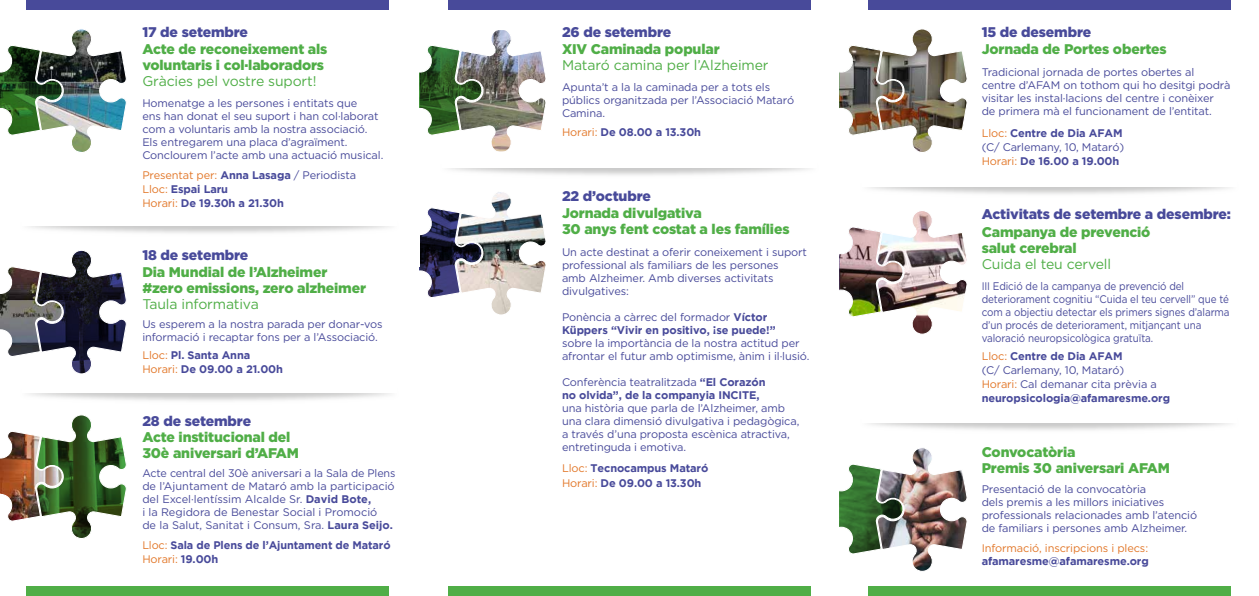
<style>
.page{position:relative;width:1259px;height:596px;background:#fff}
.page>*{position:absolute;margin:0;border:0;box-sizing:border-box;transform-origin:0 0}
.t1{font:900 14px/16px "Gotham HTF";letter-spacing:-.01em;color:#50ae47}
.t2{font:900 14px "Gotham HTF";letter-spacing:-.01em;color:#484a9a}
.t3{font:14px "Gotham HTF";letter-spacing:-.01em;color:#50ae47}
.t4{font:900 14px "Gotham";letter-spacing:-.01em;color:#50ae47}
.t5{font:11px/13px "Gotham HTF";letter-spacing:-.01em;color:#484a9a}
.t6{font:700 11px/14px "Gotham";letter-spacing:-.01em;color:#484a9a}
.t7{font:11px/13px "Gotham HTF";letter-spacing:-.01em;color:#484a9a;scale:.9 1}
.t8{font:11px "Gotham HTF";letter-spacing:-.01em;color:#e27729}
.s1{font-family:"Gotham";font-weight:700;color:#484a9a}
.s2{color:#484a9a}
.s3{font-family:"Gotham HTF";font-weight:400;color:#e27729}
.s4{font-family:"Gotham";font-weight:700}
.s5{color:#e27729}
</style>
<div class="page">
<img style="left:839px;top:29px;width:128px;height:124px">
<img style="left:839px;top:210px;width:128px;height:125px">
<img style="left:839px;top:447px;width:128px;height:125px">
<img style="left:420px;top:30px;width:126px;height:122px">
<img style="left:420px;top:191px;width:126px;height:124px">
<img style="left:0;top:29px;width:127px;height:123px">
<svg style="left:0;top:250px;width:127px;height:124px"></svg>
<img style="left:0;top:414px;width:127px;height:125px">
<div style="left:448px;top:585px;width:363px;height:10px;background:#50ae47"></div>
<div style="left:448px;top:0;width:363px;height:10px;background:#484a9a"></div>
<div style="left:867px;top:585px;width:363px;height:10px;background:#50ae47"></div>
<div style="left:867px;top:0;width:363px;height:10px;background:#484a9a"></div>
<div style="left:26px;top:585px;width:362px;height:10px;background:#50ae47"></div>
<div style="left:26px;top:0;width:362px;height:10px;background:#484a9a"></div>
<p class="t2" style="left:142px;top:24px;width:107px">17 de setembre</p>
<p class="t1" style="left:142px;top:40px;width:187px">Acte de reconeixement als voluntaris i col·laboradors</p>
<p class="t3" style="left:142px;top:73px;width:176px">Gràcies pel vostre suport!</p>
<p class="t5" style="left:142px;top:97px;width:242px">Homenatge a les persones i entitats que<br>ens han donat el seu suport i han col·laborat com a voluntaris amb la nostra associació.<br>Els entregarem una placa d’agraïment.<br>Conclourem l’acte amb una actuació musical.</p>
<p class="t8" style="left:142px;top:168px;width:215px">Presentat per: <span class="s1">Anna Lasaga</span> <span class="s2">/ Periodista</span></p>
<p class="t6" style="left:142px;top:181px;width:143px"><span class="s3">Lloc:</span> Espai Laru<br><span class="s3">Horari:</span> De 19.30h a 21.30h</p>
<p class="t2" style="left:142px;top:247px;width:107px">18 de setembre</p>
<p class="t1" style="left:142px;top:264px;width:187px">Dia Mundial de l’Alzheimer</p>
<p class="t4" style="left:142px;top:280px;width:225px">#zero emissions, zero alzheimer</p>
<p class="t3" style="left:142px;top:296px;width:118px">Taula informativa</p>
<p class="t5" style="left:142px;top:317px;width:242px">Us esperem a la nostra parada per donar-vos informació i recaptar fons per a l’Associació.</p>
<p class="t6" style="left:142px;top:347px;width:142px"><span class="s3">Lloc:</span> Pl. Santa Anna<br><span class="s3">Horari:</span> De 09.00 a 21.00h</p>
<p class="t2" style="left:142px;top:412px;width:110px">28 de setembre</p>
<p class="t1" style="left:142px;top:428px;width:158px">Acte institucional del<br>30è aniversari d’AFAM</p>
<p class="t5" style="left:142px;top:466px;width:255px">Acte central del 30è aniversari a la Sala de Plens de l’Ajuntament de Mataró amb la participació del Excel·lentíssim Alcalde Sr. <span class="s4">David Bote,<br></span>i la Regidora de Benestar Social i Promoció<br>de la Salut, Sanitat i Consum, Sra. <span class="s4">Laura Seijo.</span></p>
<p class="t6" style="left:142px;top:537px;width:250px"><span class="s3">Lloc:</span> Sala de Plens de l’Ajuntament de Mataró</p>
<p class="t8" style="left:142px;top:552px;width:78px">Horari: <span class="s1">19.00h</span></p>
<p class="t2" style="left:562px;top:24px;width:111px">26 de setembre</p>
<p class="t1" style="left:562px;top:40px;width:159px">XIV Caminada popular</p>
<p class="t3" style="left:562px;top:57px;width:208px">Mataró camina per l’Alzheimer</p>
<p class="t5" style="left:562px;top:81px;width:234px">Apunta’t a la la caminada per a tots els públics organitzada per l’Associació Mataró<br>Camina.</p>
<p class="t6" style="left:562px;top:125px;width:141px"><span class="s3">Horari:</span> De 08.00 a 13.30h</p>
<p class="t2" style="left:562px;top:188px;width:90px">22 d’octubre</p>
<p class="t1" style="left:562px;top:204px;width:229px">Jornada divulgativa<br>30 anys fent costat a les famílies</p>
<p class="t5" style="left:562px;top:245px;width:246px">Un acte destinat a oferir coneixement i suport professional als familiars de les persones<br>amb Alzheimer. Amb diverses activitats divulgatives:</p>
<p class="t5" style="left:562px;top:310px;width:207px">Ponència a càrrec del formador <span class="s4">Víctor</span></p>
<p class="t6" style="left:562px;top:323px;width:215px">Küppers “Vivir en positivo, ¡se puede!”</p>
<p class="t5" style="left:562px;top:336px;width:249px">sobre la importància de la nostra actitud per afrontar el futur amb optimisme, ànim i il·lusió.</p>
<p class="t5" style="left:562px;top:375px;width:205px">Conferència teatralitzada <span class="s4">“El Corazón</span></p>
<p class="t6" style="left:562px;top:388px;width:199px">no olvida”, de la companyia INCITE,</p>
<p class="t5" style="left:562px;top:401px;width:239px">una història que parla de l’Alzheimer, amb una clara dimensió divulgativa i pedagògica, a través d’una proposta escènica atractiva, entretinguda i emotiva.</p>
<p class="t6" style="left:562px;top:461px;width:148px"><span class="s3">Lloc:</span> Tecnocampus Mataró<br><span class="s3">Horari:</span> De 09.00 a 13.30h</p>
<p class="t2" style="left:981px;top:24px;width:111px">15 de desembre</p>
<p class="t1" style="left:981px;top:40px;width:187px">Jornada de Portes obertes</p>
<p class="t5" style="left:981px;top:66px;width:250px">Tradicional jornada de portes obertes al centre d’AFAM on tothom qui ho desitgi podrà visitar les instal·lacions del centre i conèixer<br>de primera mà el funcionament de l’entitat.</p>
<p class="t6" style="left:981px;top:125px;width:142px"><span class="s3">Lloc:</span> Centre de Dia AFAM</p>
<p class="t5" style="left:981px;top:140px;width:144px">(C/ Carlemany, 10, Mataró)</p>
<p class="t6" style="left:981px;top:153px;width:139px"><span class="s3">Horari:</span> De 16.00 a 19.00h</p>
<p class="t2" style="left:981px;top:206px;width:251px">Activitats de setembre a desembre:</p>
<p class="t1" style="left:981px;top:224px;width:170px">Campanya de prevenció salut cerebral</p>
<p class="t3" style="left:981px;top:256px;width:131px">Cuida el teu cervell</p>
<p class="t7" style="left:981px;top:279px;width:277px">III Edició de la campanya de prevenció del deteriorament cognitiu “Cuida el teu cervell” que té com a objectiu detectar els primers signes d’alarma d’un procés de deteriorament, mitjançant una valoració neuropsicològica gratuïta.</p>
<p class="t6" style="left:981px;top:349px;width:142px"><span class="s3">Lloc:</span> Centre de Dia AFAM</p>
<p class="t5" style="left:981px;top:363px;width:177px;line-height:14px">(C/ Carlemany, 10, Mataró)<br><span class="s5">Horari:</span> Cal demanar cita prèvia a</p>
<p class="t6" style="left:981px;top:391px;width:190px">neuropsicologia@afamaresme.org</p>
<p class="t1" style="left:981px;top:443px;width:190px">Convocatòria<br>Premis 30 aniversari AFAM</p>
<p class="t5" style="left:981px;top:482px;width:217px">Presentació de la convocatòria<br>dels premis a les millors iniciatives professionals relacionades amb l’atenció de familiars i persones amb Alzheimer.</p>
<p class="t8" style="left:981px;top:541px;width:168px">Informació, inscripcions i plecs:</p>
<p class="t6" style="left:981px;top:553px;width:169px">afamaresme@afamaresme.org</p>
</div>
